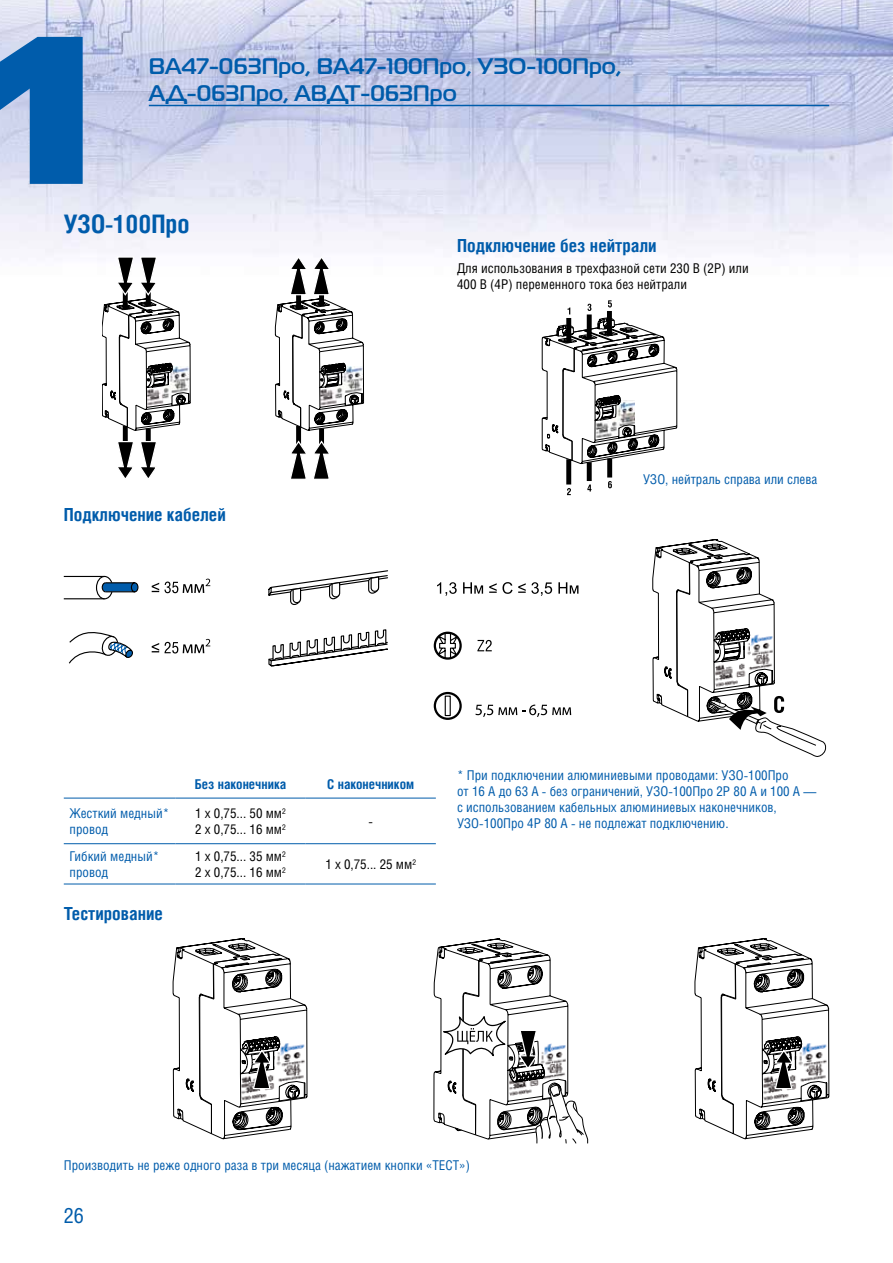
<style>
.page{position:relative;width:893px;height:1263px;background:#fff}
.page>*{position:absolute;margin:0;border:0;box-sizing:border-box;transform-origin:0 0}
.t1{font:700 25.5px "Helios Cond";color:#005cab}
.t2{font:500 22.5px/27px "Magistral";color:#005cab}
.t3{font:21px "Helios Cond";color:#005cab}
.t4{font:700 18px "Helios Cond";color:#005cab}
.t5{font:13.5px/16.2px "Helios Cond";color:#005cab}
.t6{font:13.5px/16.2px "Helios Cond";color:#000}
.t7{font:700 13.5px "Helios Cond";color:#005cab}
</style>
<div class="page">
<img style="left:0;top:0;width:893px;height:255px">
<svg style="left:0;top:37px;width:83px;height:147px;background:#347abb"></svg>
<hr style="left:149px;top:105px;width:680px;height:1px;background:#005cab">
<svg style="left:268px;top:570px;width:120px;height:35px"></svg>
<svg style="left:268px;top:629px;width:120px;height:38px"></svg>
<div style="left:434px;top:632px;width:28px;height:28px;border:2px solid #000;border-radius:50%"></div>
<svg style="left:435px;top:632px;width:25px;height:28px"></svg>
<svg style="left:477px;top:640px;width:15px;height:11px"></svg>
<div style="left:434px;top:692px;width:28px;height:28px;border:2px solid #000;border-radius:50%"></div>
<div style="left:445px;top:695px;width:6px;height:21px;border:1px solid #000"></div>
<svg style="left:64px;top:575px;width:75px;height:25px"></svg>
<svg style="left:152px;top:643px;width:7px;height:9px"></svg>
<svg style="left:69px;top:632px;width:64px;height:32px"></svg>
<svg style="left:653px;top:539px;width:173px;height:218px"></svg>
<svg style="left:152px;top:579px;width:58px;height:14px"></svg>
<svg style="left:165px;top:639px;width:45px;height:14px"></svg>
<svg style="left:475px;top:704px;width:96px;height:13px"></svg>
<svg style="left:437px;top:582px;width:20px;height:14px"></svg>
<svg style="left:463px;top:582px;width:20px;height:12px"></svg>
<svg style="left:489px;top:582px;width:63px;height:14px"></svg>
<svg style="left:558px;top:582px;width:20px;height:12px"></svg>
<hr style="left:64px;top:798px;width:111px;height:1px;background:#005cab">
<hr style="left:175px;top:798px;width:131px;height:1px;background:#005cab">
<hr style="left:306px;top:798px;width:130px;height:1px;background:#005cab">
<hr style="left:64px;top:843px;width:111px;height:1px;background:#005cab">
<hr style="left:175px;top:843px;width:131px;height:1px;background:#005cab">
<hr style="left:306px;top:843px;width:130px;height:1px;background:#005cab">
<hr style="left:64px;top:884px;width:111px;height:1px;background:#005cab">
<hr style="left:175px;top:884px;width:131px;height:1px;background:#005cab">
<hr style="left:306px;top:884px;width:130px;height:1px;background:#005cab">
<div style="left:123px;top:426px;width:5px;height:41px;background:#000"></div>
<div style="left:146px;top:428px;width:5px;height:35px;background:#000"></div>
<svg style="left:102px;top:257px;width:88px;height:173px"></svg>
<svg style="left:118px;top:440px;width:38px;height:38px"></svg>
<div style="left:296px;top:426px;width:5px;height:41px;background:#000"></div>
<div style="left:319px;top:428px;width:5px;height:35px;background:#000"></div>
<svg style="left:291px;top:439px;width:38px;height:40px"></svg>
<svg style="left:275px;top:258px;width:89px;height:172px"></svg>
<div style="left:566px;top:459px;width:5px;height:25px;background:#000"></div>
<div style="left:587px;top:462px;width:5px;height:19px;background:#000"></div>
<div style="left:607px;top:459px;width:5px;height:18px;background:#000"></div>
<svg style="left:567px;top:488px;width:4px;height:7px"></svg>
<svg style="left:587px;top:484px;width:4px;height:7px"></svg>
<svg style="left:542px;top:300px;width:135px;height:164px"></svg>
<svg style="left:608px;top:481px;width:4px;height:7px"></svg>
<svg style="left:172px;top:938px;width:136px;height:201px"></svg>
<svg style="left:694px;top:938px;width:135px;height:201px"></svg>
<svg style="left:433px;top:938px;width:155px;height:205px"></svg>
<h2 class="t2" style="left:149px;top:53px;width:475px">ВА47-063Про, ВА47-100Про, УЗО-100Про,<br>АД-063Про, АВДТ-063Про</h2>
<h1 class="t1" style="left:64px;top:209px;width:127px">УЗО-100Про</h1>
<h3 class="t4" style="left:64px;top:503px;width:164px">Подключение кабелей</h3>
<h3 class="t4" style="left:457px;top:235px;width:201px">Подключение без нейтрали</h3>
<p class="t6" style="left:457px;top:260px;width:293px">Для использования в трехфазной сети 230 В (2Р) или<br>400 В (4Р) переменного тока без нейтрали</p>
<p class="t5" style="left:643px;top:470px;width:176px">УЗО, нейтраль справа или слева</p>
<p class="t7" style="left:195px;top:776px;width:93px">Без наконечника</p>
<p class="t7" style="left:327px;top:776px;width:88px">С наконечником</p>
<p class="t5" style="left:70px;top:805px;width:101px">Жесткий медный* провод</p>
<p class="t6" style="left:195px;top:805px;width:92px">1 x 0,75... 50 мм<sup>2<br></sup>2 x 0,75... 16 мм<sup>2</sup></p>
<p class="t6" style="left:368px;top:813px;width:6px">-</p>
<p class="t5" style="left:70px;top:848px;width:91px">Гибкий медный* провод</p>
<p class="t6" style="left:195px;top:848px;width:92px">1 x 0,75... 35 мм<sup>2<br></sup>2 x 0,75... 16 мм<sup>2</sup></p>
<p class="t6" style="left:325px;top:856px;width:92px">1 x 0,75... 25 мм<sup>2</sup></p>
<h3 class="t4" style="left:64px;top:903px;width:101px">Тестирование</h3>
<p class="t5" style="left:457px;top:766px;width:361px">* При подключении алюминиевыми проводами: УЗО-100Про<br>от 16 А до 63 А - без ограничений, УЗО-100Про 2Р 80 А и 100 А — с использованием кабельных алюминиевых наконечников, УЗО-100Про 4Р 80 А - не подлежат подключению.</p>
<p class="t5" style="left:64px;top:1157px;width:408px">Производить не реже одного раза в три месяца (нажатием кнопки «ТЕСТ»)</p>
<h3 class="t3" style="left:64px;top:1203px;width:22px">26</h3>
</div>
